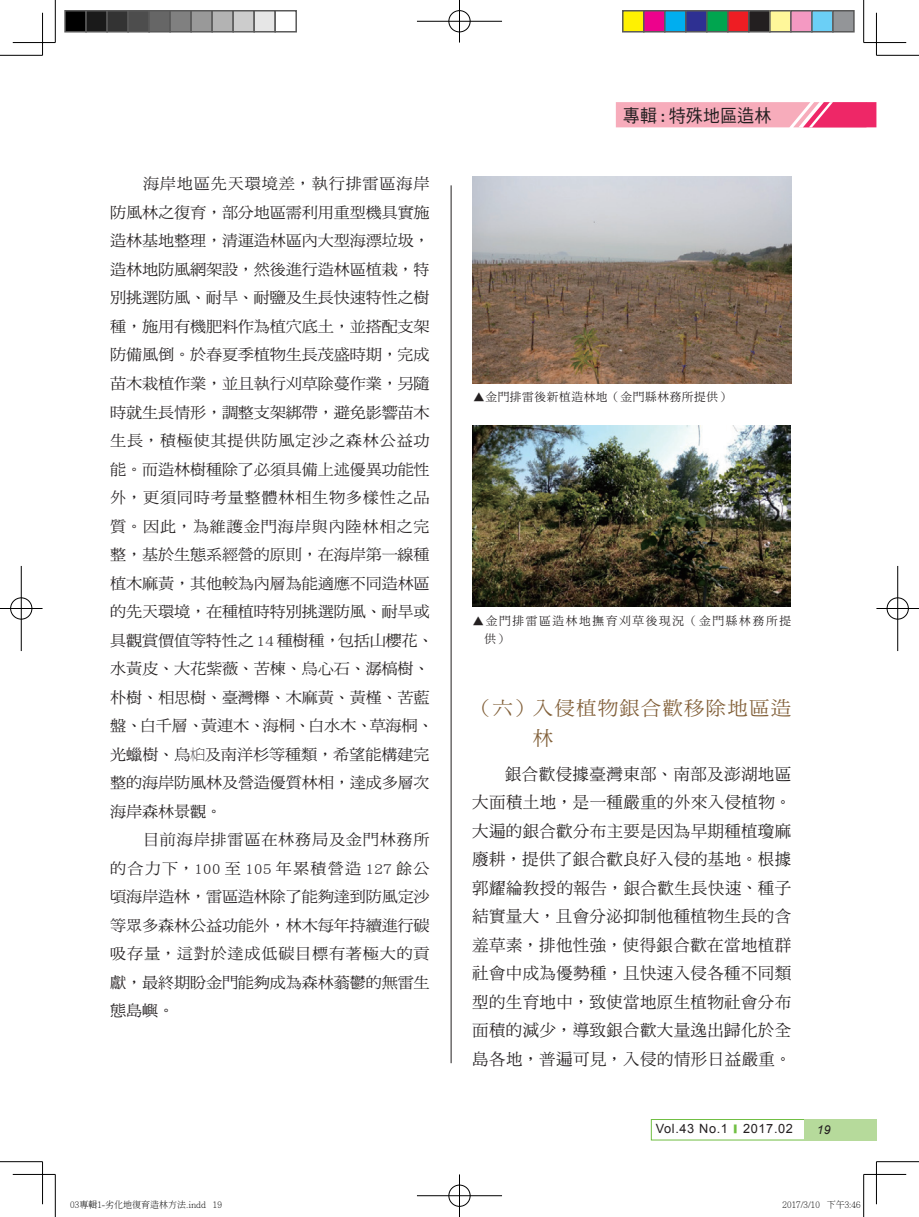
<style>
.page{position:relative;width:919px;height:1217px;background:#fff}
.page>*{position:absolute;margin:0;border:0;box-sizing:border-box;transform-origin:0 0}
.中標{font:19.5px/29.2px "DF Ming Std W5";letter-spacing:.055em;color:#826039;scale:1.05 1}
.t1{font:18px "DF Hei Std W5";color:#231f20;scale:.95 1}
.new{font:16.5px/28.5px "DF Ming Std W5";letter-spacing:.02em;color:#231f20;text-align:justify}
.new-2{font:15.45px/28.5px "DF Ming Std W5";letter-spacing:-.015em;color:#231f20;scale:1.05 1}
.正常{font:12.75px "Arial";letter-spacing:.05em;color:#231f20}
.正常-2{font:italic 12.15px "Arial";color:#231f20}
.照片說{font:11.7px/17.5px "DF Ming Std W5";letter-spacing:.14em;color:#231f20}
.照片說-2{font:11.7px "DF Ming Std W5";letter-spacing:.05em;color:#231f20}
.t2{font:300 9px "Adobe Ming Std";color:#000}
.s1{font-size:15.45px}
.s2{font-family:"AR Hei B5";font-weight:700;font-size:10.65px;color:#71bf44}
</style>
<div class="page">
<hr style="left:451px;top:185px;width:1px;height:877px;background:#231f20">
<img style="left:472px;top:176px;width:319px;height:207px">
<img style="left:472px;top:426px;width:318px;height:180px">
<div style="left:651px;top:1118px;width:157px;height:22px;border:1px solid #71bf44"></div>
<div style="left:804px;top:1118px;width:72px;height:22px;background:#b6da9b"></div>
<svg style="left:615px;top:102px;width:261px;height:25px;background:#f592ab"></svg>
<hr style="left:0;top:55px;width:43px;height:1px;background:#000">
<hr style="left:876px;top:55px;width:42px;height:1px;background:#000">
<hr style="left:0;top:1161px;width:43px;height:1px;background:#000">
<hr style="left:876px;top:1161px;width:42px;height:1px;background:#000">
<hr style="left:55px;top:0;width:1px;height:43px;background:#000">
<hr style="left:55px;top:1174px;width:1px;height:42px;background:#000">
<hr style="left:863px;top:0;width:1px;height:43px;background:#000">
<hr style="left:863px;top:1174px;width:1px;height:42px;background:#000">
<hr style="left:13px;top:42px;width:42px;height:1px;background:#000">
<hr style="left:863px;top:42px;width:43px;height:1px;background:#000">
<hr style="left:13px;top:1173px;width:42px;height:1px;background:#000">
<hr style="left:863px;top:1173px;width:43px;height:1px;background:#000">
<hr style="left:42px;top:13px;width:1px;height:42px;background:#000">
<hr style="left:42px;top:1161px;width:1px;height:42px;background:#000">
<hr style="left:876px;top:13px;width:1px;height:42px;background:#000">
<hr style="left:876px;top:1161px;width:1px;height:42px;background:#000">
<div style="left:448px;top:10px;width:23px;height:23px;border:2px solid #fff;border-radius:50%"></div>
<hr style="left:417px;top:20px;width:85px;height:2px;background:#fff">
<hr style="left:458px;top:0;width:2px;height:43px;background:#fff">
<div style="left:448px;top:10px;width:22px;height:22px;border:1px solid #000;border-radius:50%"></div>
<hr style="left:417px;top:21px;width:85px;height:1px;background:#000">
<hr style="left:459px;top:0;width:1px;height:43px;background:#000">
<div style="left:448px;top:1183px;width:23px;height:23px;border:2px solid #fff;border-radius:50%"></div>
<hr style="left:417px;top:1194px;width:85px;height:2px;background:#fff">
<hr style="left:458px;top:1174px;width:2px;height:42px;background:#fff">
<div style="left:448px;top:1184px;width:22px;height:22px;border:1px solid #000;border-radius:50%"></div>
<hr style="left:417px;top:1195px;width:85px;height:1px;background:#000">
<hr style="left:459px;top:1174px;width:1px;height:42px;background:#000">
<div style="left:10px;top:596px;width:23px;height:24px;border:2px solid #fff;border-radius:50%"></div>
<hr style="left:0;top:607px;width:43px;height:2px;background:#fff">
<hr style="left:20px;top:566px;width:2px;height:85px;background:#fff">
<div style="left:10px;top:597px;width:22px;height:22px;border:1px solid #000;border-radius:50%"></div>
<hr style="left:0;top:608px;width:43px;height:1px;background:#000">
<hr style="left:21px;top:566px;width:1px;height:85px;background:#000">
<div style="left:885px;top:596px;width:24px;height:24px;border:2px solid #fff;border-radius:50%"></div>
<hr style="left:876px;top:607px;width:42px;height:2px;background:#fff">
<hr style="left:896px;top:566px;width:2px;height:85px;background:#fff">
<div style="left:886px;top:597px;width:22px;height:22px;border:1px solid #000;border-radius:50%"></div>
<hr style="left:876px;top:608px;width:42px;height:1px;background:#000">
<hr style="left:897px;top:566px;width:1px;height:85px;background:#000">
<div style="left:65px;top:11px;width:21px;height:21px;background:#000"></div>
<div style="left:64px;top:10px;width:23px;height:23px;border:2px solid #595959"></div>
<div style="left:86px;top:11px;width:21px;height:21px;background:#1a1a1a"></div>
<div style="left:85px;top:10px;width:23px;height:23px;border:2px solid #595959"></div>
<div style="left:107px;top:11px;width:21px;height:21px;background:#333"></div>
<div style="left:106px;top:10px;width:23px;height:23px;border:2px solid #595959"></div>
<div style="left:128px;top:11px;width:21px;height:21px;background:#4d4d4d"></div>
<div style="left:127px;top:10px;width:23px;height:23px;border:2px solid #595959"></div>
<div style="left:149px;top:11px;width:21px;height:21px;background:#666"></div>
<div style="left:148px;top:10px;width:23px;height:23px;border:2px solid #595959"></div>
<div style="left:170px;top:11px;width:21px;height:21px;background:#808080"></div>
<div style="left:169px;top:10px;width:23px;height:23px;border:2px solid #595959"></div>
<div style="left:191px;top:11px;width:21px;height:21px;background:#999"></div>
<div style="left:190px;top:10px;width:23px;height:23px;border:2px solid #595959"></div>
<div style="left:212px;top:11px;width:21px;height:21px;background:#b3b3b3"></div>
<div style="left:211px;top:10px;width:23px;height:23px;border:2px solid #595959"></div>
<div style="left:233px;top:11px;width:21px;height:21px;background:#ccc"></div>
<div style="left:232px;top:10px;width:23px;height:23px;border:2px solid #595959"></div>
<div style="left:254px;top:11px;width:21px;height:21px;background:#e6e6e6"></div>
<div style="left:253px;top:10px;width:23px;height:23px;border:2px solid #595959"></div>
<div style="left:274px;top:10px;width:23px;height:23px;border:2px solid #595959"></div>
<div style="left:622px;top:11px;width:21px;height:21px;background:#fff101"></div>
<div style="left:622px;top:10px;width:22px;height:23px;border:2px solid #595959"></div>
<div style="left:643px;top:11px;width:21px;height:21px;background:#ed028c"></div>
<div style="left:643px;top:10px;width:22px;height:23px;border:2px solid #595959"></div>
<div style="left:664px;top:11px;width:21px;height:21px;background:#00aeef"></div>
<div style="left:664px;top:10px;width:22px;height:23px;border:2px solid #595959"></div>
<div style="left:685px;top:11px;width:21px;height:21px;background:#2e3092"></div>
<div style="left:685px;top:10px;width:22px;height:23px;border:2px solid #595959"></div>
<div style="left:706px;top:11px;width:21px;height:21px;background:#00a54f"></div>
<div style="left:706px;top:10px;width:22px;height:23px;border:2px solid #595959"></div>
<div style="left:727px;top:11px;width:21px;height:21px;background:#ee1d23"></div>
<div style="left:727px;top:10px;width:22px;height:23px;border:2px solid #595959"></div>
<div style="left:748px;top:11px;width:21px;height:21px;background:#231f20"></div>
<div style="left:748px;top:10px;width:22px;height:23px;border:2px solid #595959"></div>
<div style="left:769px;top:11px;width:21px;height:21px;background:#fff79a"></div>
<div style="left:769px;top:10px;width:22px;height:23px;border:2px solid #595959"></div>
<div style="left:790px;top:11px;width:21px;height:21px;background:#f499c2"></div>
<div style="left:790px;top:10px;width:22px;height:23px;border:2px solid #595959"></div>
<div style="left:811px;top:11px;width:21px;height:21px;background:#6bcff6"></div>
<div style="left:811px;top:10px;width:22px;height:23px;border:2px solid #595959"></div>
<div style="left:832px;top:11px;width:21px;height:21px;background:#939598"></div>
<div style="left:832px;top:10px;width:22px;height:23px;border:2px solid #595959"></div>
<p class="new-2" style="left:110px;top:169px;width:309px;text-indent:33px">海岸地區先天環境差，執行排雷區海岸防風林之復育，部分地區需利用重型機具實施造林基地整理，清運造林區內大型海漂垃圾，造林地防風網架設，然後進行造林區植栽，特別挑選防風、耐旱、耐鹽及生長快速特性之樹種，施用有機肥料作為植穴底土，並搭配支架防備風倒。於春夏季植物生長茂盛時期，完成苗木栽植作業，並且執行刈草除蔓作業，另隨時就生長情形，調整支架綁帶，避免影響苗木生長，積極使其提供防風定沙之森林公益功能。而造林樹種除了必須具備上述優異功能性外，更須同時考量整體林相生物多樣性之品質。因此，為維護金門海岸與內陸林相之完整，基於生態系經營的原則，在海岸第一線種植木麻黃，其他較為內層為能適應不同造林區的先天環境，在種植時特別挑選防風、耐旱或具觀賞價值等特性之 14 種樹種，包括山櫻花、水黃皮、大花紫薇、苦楝、烏心石、潺槁樹、朴樹、相思樹、臺灣櫸、木麻黃、黃槿、苦藍盤、白千層、黃連木、海桐、白水木、草海桐、光蠟樹、烏木臼及南洋杉等種類，希望能構建完整的海岸防風林及營造優質林相，達成多層次海岸森林景觀。</p>
<p class="new-2" style="left:110px;top:825px;width:306px;text-align:justify;text-indent:33px">目前海岸排雷區在林務局及金門林務所的合力下，100 至 105 年累積營造 127 餘公頃海岸造林，雷區造林除了能夠達到防風定沙等眾多森林公益功能外，林木每年持續進行碳吸存量，這對於達成低碳目標有著極大的貢獻，最終期盼金門能夠成為森林蓊鬱的無雷生態島嶼。</p>
<p class="t1" style="left:623px;top:106px;width:158px">專輯 : 特殊地區造林</p>
<p class="照片說-2" style="left:473px;top:390px;width:259px">▲金門排雷後新植造林地（金門縣林務所提供）</p>
<p class="照片說" style="left:484px;top:612px;width:308px;text-indent:-12px">▲金門排雷區造林地撫育刈草後現況（金門縣林務所提供）</p>
<p class="中標" style="left:532px;top:693px;width:248px;text-indent:-61px">（六）入侵植物銀合歡移除地區造林</p>
<p class="new" style="left:472px;top:759px;width:320px;text-indent:33px">銀合歡侵據臺灣東部、南部及澎湖地區大面積土地，是一種嚴重的外來入侵植物。大遍的銀合歡分布主要是因為早期種植瓊麻廢耕，提供了銀合歡良好入侵的基地。根據郭耀綸教授的報告，銀合歡生長快速<span class="s1">、</span>種子結實量大，且會分泌抑制他種植物生長的含羞草素，排他性強，使得銀合歡在當地植群社會中成為優勢種，且快速入侵各種不同類型的生育地中，致使當地原生植物社會分布面積的減少，導致銀合歡大量逸出歸化於全島各地，普遍可見，入侵的情形日益嚴重。</p>
<p class="正常" style="left:655px;top:1120px;width:139px">Vol.43 No.1 <span class="s2">■</span> 2017.02</p>
<p class="正常-2" style="left:816px;top:1121px;width:15px">19</p>
<p class="t2" style="left:70px;top:1199px;width:153px">03專輯1-劣化地復育造林方法.indd 19</p>
<p class="t2" style="left:782px;top:1199px;width:79px">2017/3/10 下午3:46</p>
</div>
